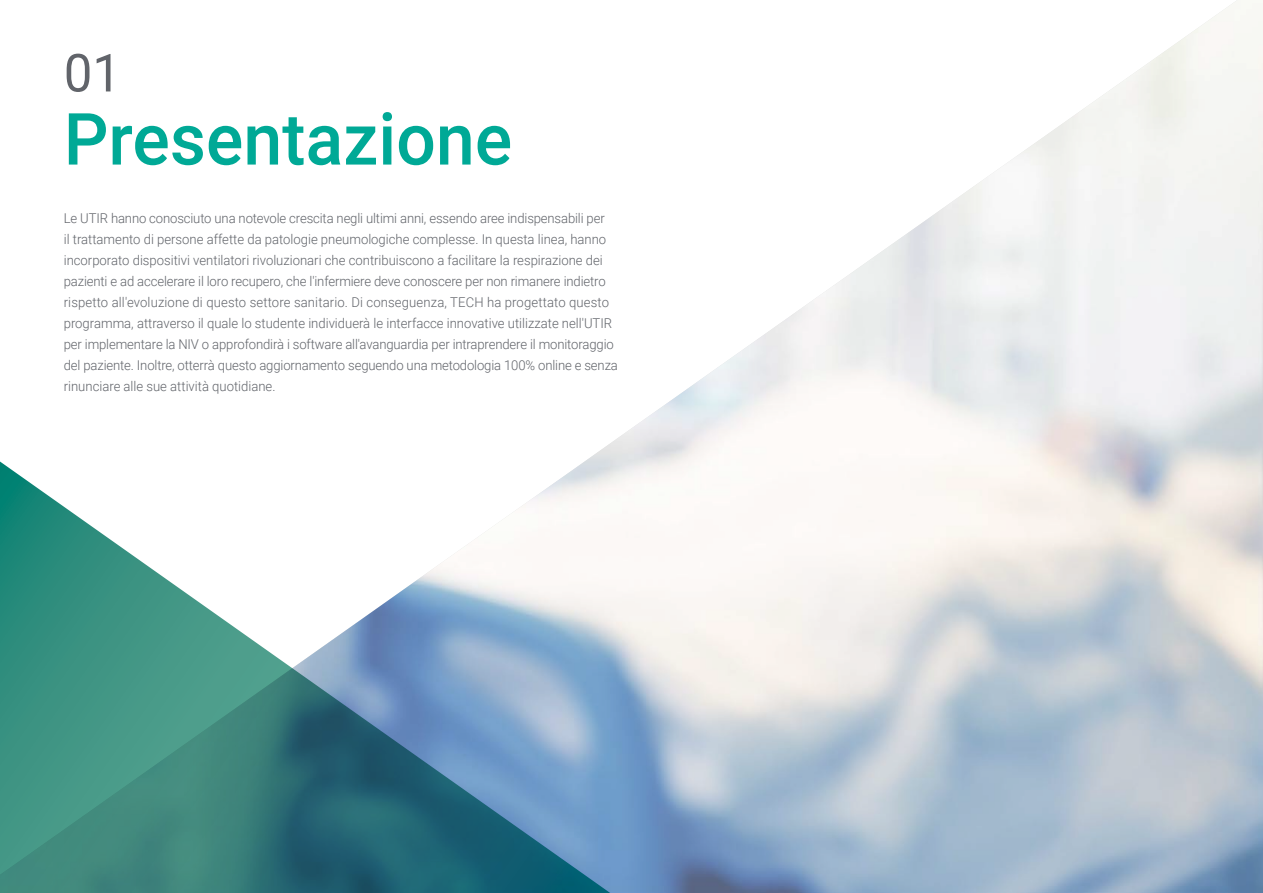
<style>
.page{position:relative;width:1263px;height:893px;background:#fff}
.page>*{position:absolute;margin:0;border:0;box-sizing:border-box;transform-origin:0 0}
.t1{font:500 72px "Roboto";color:#00a996}
.t2{font:52.5px "Roboto";color:#61646a}
.t3{font:300 13.5px/21px "Roboto";letter-spacing:-.005em;color:#61646a}
</style>
<div class="page">
<img style="left:607px;top:0;width:656px;height:893px">
<svg style="left:0;top:446px;width:640px;height:447px"></svg>
<h2 class="t2" style="left:64px;top:36px;width:59px">01</h2>
<h1 class="t1" style="left:64px;top:89px;width:450px">Presentazione</h1>
<p class="t3" style="left:64px;top:207px;width:556px">Le UTIR hanno conosciuto una notevole crescita negli ultimi anni, essendo aree indispensabili per<br>il trattamento di persone affette da patologie pneumologiche complesse. In questa linea, hanno incorporato dispositivi ventilatori rivoluzionari che contribuiscono a facilitare la respirazione dei pazienti e ad accelerare il loro recupero, che l'infermiere deve conoscere per non rimanere indietro rispetto all'evoluzione di questo settore sanitario. Di conseguenza, TECH ha progettato questo programma, attraverso il quale lo studente individuerà le interfacce innovative utilizzate nell'UTIR per implementare la NIV o approfondirà i software all'avanguardia per intraprendere il monitoraggio del paziente. Inoltre, otterrà questo aggiornamento seguendo una metodologia 100% online e senza rinunciare alle sue attività quotidiane.</p>
</div>
